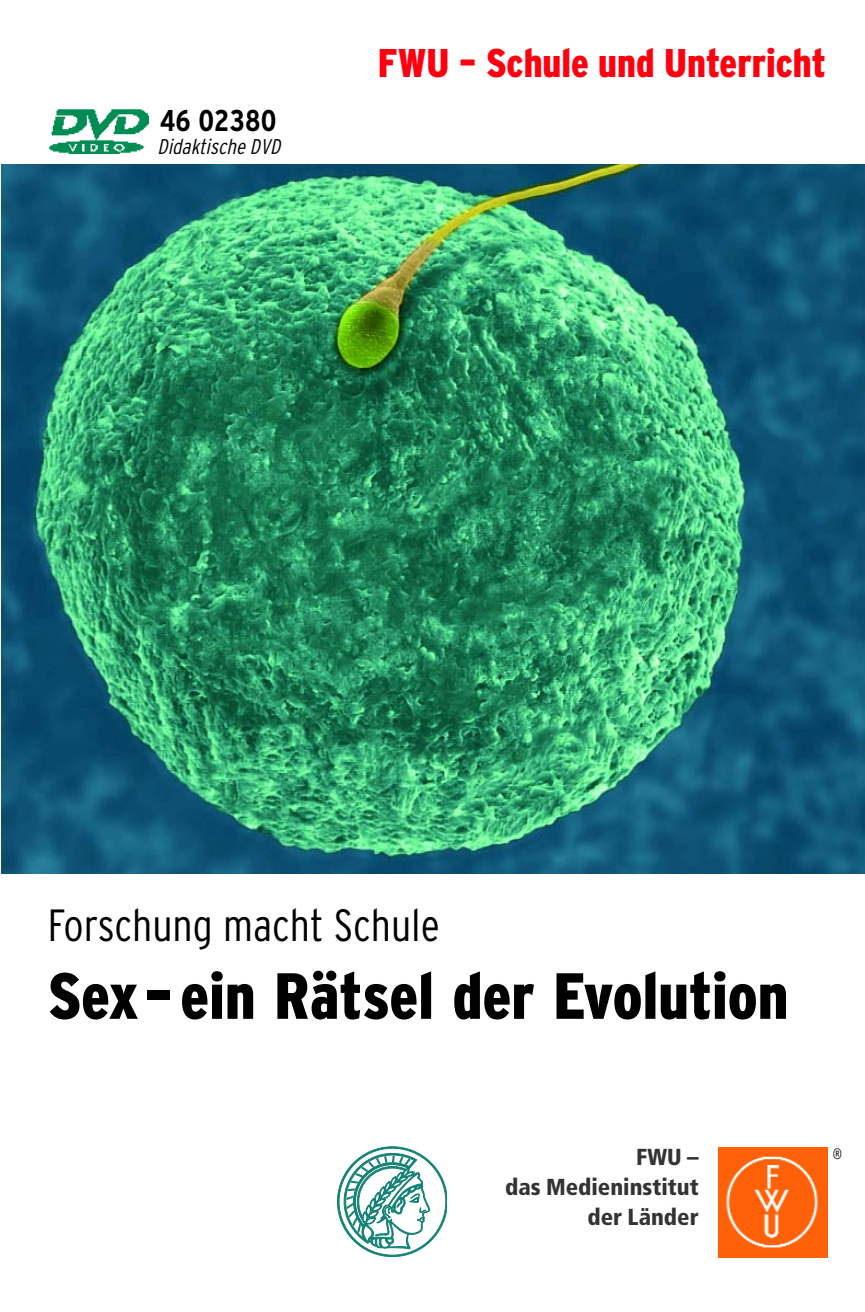
<style>
.page{position:relative;width:865px;height:1312px;background:#fff}
.page>*{position:absolute;margin:0;border:0;box-sizing:border-box;transform-origin:0 0}
.t1{font:900 condensed 65px "Interstate";color:#000}
.t2{font:300 condensed 45px "Interstate";color:#000}
.t3{font:900 condensed 40px "Interstate";color:#ff000f}
.t4{font:700 condensed 30px "Interstate";color:#000}
.t5{font:900 condensed 23px/30px "Frutiger";color:#333;text-align:right}
.t6{font:italic 300 condensed 21.25px "Interstate";color:#000}
.t7{font:300 condensed 15px "Interstate";color:#000}
</style>
<div class="page">
<img style="left:1px;top:164px;width:864px;height:709px">
<img style="left:718px;top:1147px;width:110px;height:109px">
<img style="left:49px;top:109px;width:100px;height:45px">
<svg style="left:337px;top:1146px;width:110px;height:109px"></svg>
<h3 class="t4" style="left:160px;top:109px;width:118px">46 02380</h3>
<p class="t6" style="left:157px;top:138px;width:128px">Didaktische DVD</p>
<h3 class="t3" style="left:378px;top:47px;width:449px">FWU – Schule und Unterricht</h3>
<h2 class="t2" style="left:48px;top:908px;width:393px">Forschung macht Schule</h2>
<h1 class="t1" style="left:48px;top:971px;width:742px">Sex–ein Rätsel der Evolution</h1>
<p class="t5" style="left:636px;top:1143px;width:64px">FWU –</p>
<p class="t7" style="left:832px;top:1147px;width:11px">®</p>
<p class="t5" style="left:505px;top:1173px;width:195px">das Medieninstitut der Länder</p>
</div>
